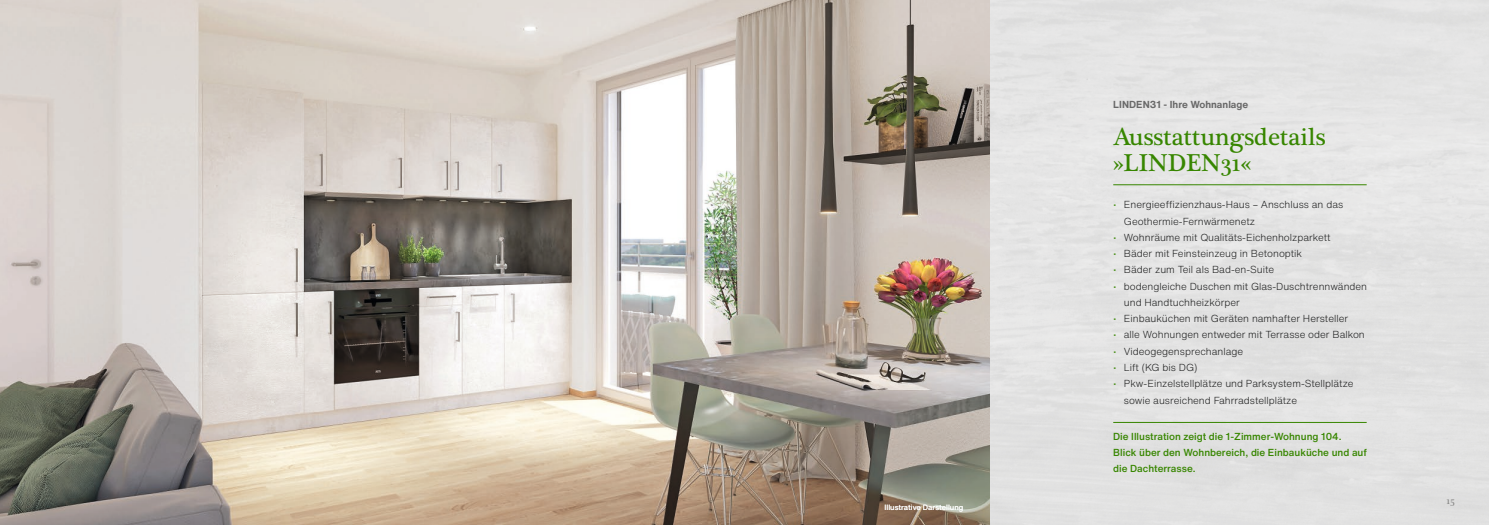
<style>
.page{position:relative;width:1489px;height:525px;background:#fff}
.page>*{position:absolute;margin:0;border:0;box-sizing:border-box;transform-origin:0 0}
.t1{font:25px/26.2px "Plantagenet Cherokee";color:#378600}
.t2{font:300 10px/16.2px "Helvetica Now Text";color:#171818}
.t3{font:500 10px/16.2px "Helvetica Now Text";color:#378600}
.t4{font:700 10px "Helvetica Now Text";color:#696969}
.t5{font:10px "Plantagenet Cherokee";color:#838382}
.t6{font:7.5px "Helvetica Now Text";color:#fff}
.s1{color:#378600}
</style>
<div class="page">
<div style="left:989px;top:0;width:499px;height:524px;background:#e3e3e3"></div>
<img style="left:0;top:0;width:989px;height:524px">
<hr style="left:1113px;top:184px;width:253px;height:1px;background:#378600">
<hr style="left:1113px;top:422px;width:253px;height:1px;background:#378600">
<p class="t6" style="left:884px;top:501px;width:80px">Illustrative Darstellung</p>
<p class="t4" style="left:1113px;top:97px;width:136px">LINDEN31 - Ihre Wohnanlage</p>
<h1 class="t1" style="left:1113px;top:124px;width:214px">Ausstattungsdetails »LINDEN31«</h1>
<p class="t2" style="left:1123px;top:196px;width:221px;text-indent:-11px"><span class="s1">•</span> Energieeffizienzhaus-Haus – Anschluss an das<br>Geothermie-Fernwärmenetz</p>
<p class="t2" style="left:1113px;top:229px;width:219px"><span class="s1">•</span> Wohnräume mit Qualitäts-Eichenholzparkett</p>
<p class="t2" style="left:1113px;top:245px;width:190px"><span class="s1">•</span> Bäder mit Feinsteinzeug in Betonoptik</p>
<p class="t2" style="left:1113px;top:261px;width:162px"><span class="s1">•</span> Bäder zum Teil als Bad-en-Suite</p>
<p class="t2" style="left:1123px;top:277px;width:245px;text-indent:-11px"><span class="s1">•</span> bodengleiche Duschen mit Glas-Duschtrennwänden und Handtuchheizkörper</p>
<p class="t2" style="left:1113px;top:310px;width:236px"><span class="s1">•</span> Einbauküchen mit Geräten namhafter Hersteller</p>
<p class="t2" style="left:1113px;top:326px;width:253px"><span class="s1">•</span> alle Wohnungen entweder mit Terrasse oder Balkon</p>
<p class="t2" style="left:1113px;top:342px;width:131px"><span class="s1">•</span> Videogegensprechanlage</p>
<p class="t2" style="left:1113px;top:359px;width:86px"><span class="s1">•</span> Lift (KG bis DG)</p>
<p class="t2" style="left:1123px;top:375px;width:231px;text-indent:-11px"><span class="s1">•</span> Pkw-Einzelstellplätze und Parksystem-Stellplätze sowie ausreichend Fahrradstellplätze</p>
<p class="t3" style="left:1113px;top:427px;width:255px">Die Illustration zeigt die 1-Zimmer-Wohnung 104.<br>Blick über den Wohnbereich, die Einbauküche und auf die Dachterrasse.</p>
<p class="t5" style="left:1446px;top:494px;width:10px">15</p>
</div>
